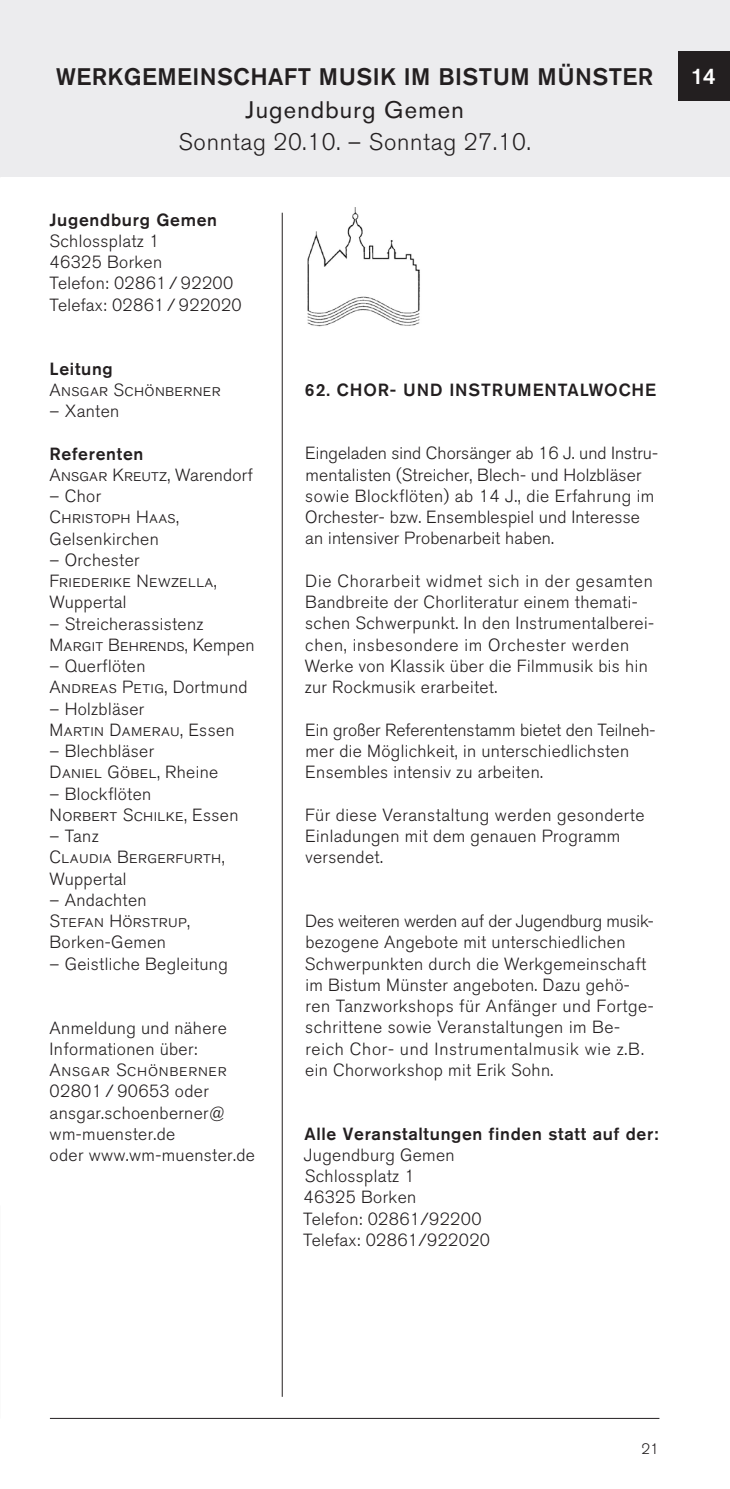
<style>
.page{position:relative;width:730px;height:1489px;background:#fff}
.page>*{position:absolute;margin:0;border:0;box-sizing:border-box;transform-origin:0 0}
.t1{font:500 23.75px "Akzidenz Grotesk BQ";letter-spacing:.02em;color:#231f20}
.t2{font:300 23.75px "Akzidenz Grotesk BQ";letter-spacing:.03em;color:#231f20}
.t3{font:23.75px "Akzidenz Grotesk BQ";letter-spacing:.05em;color:#231f20}
.t4{font:500 22.5px "Akzidenz Grotesk BQ";color:#fff}
.t5{font:300 17.5px/21.2px "Akzidenz Grotesk BQ";letter-spacing:.02em;color:#231f20}
.t6{font:17.5px "Akzidenz Grotesk BQ Light SC";letter-spacing:.02em;color:#231f20}
.t7{font:500 17.5px "Akzidenz Grotesk BQ";letter-spacing:.05em;color:#231f20}
.t8{font:17.5px "Akzidenz Grotesk BQ Light SC";letter-spacing:.04em;color:#231f20}
.t9{font:300 15px "Akzidenz Grotesk BQ";color:#231f20}
.s1{font-family:"Akzidenz Grotesk BQ";font-weight:300}
</style>
<div class="page">
<div style="left:0;top:0;width:730px;height:177px;background:#ececee"></div>
<hr style="left:50px;top:1417px;width:609px;height:1px;background:#231f20">
<hr style="left:282px;top:213px;width:1px;height:1183px;background:#231f20">
<div style="left:679px;top:51px;width:51px;height:50px;background:#231f20"></div>
<img style="left:307px;top:207px;width:113px;height:120px">
<h1 class="t1" style="left:56px;top:62px;width:599px">Werkgemeinschaft Musik im Bistum M ünster</h1>
<h1 class="t3" style="left:246px;top:95px;width:220px">Jugendburg Gemen</h1>
<h1 class="t2" style="left:179px;top:129px;width:354px">Sonntag 20.10. – Sonntag 27.10.</h1>
<p class="t7" style="left:50px;top:209px;width:169px">Jugendburg Gemen</p>
<p class="t5" style="left:50px;top:231px;width:194px">Schlossplatz 1<br>46325 Borken<br>Telefon: 02861 / 92200<br>Telefax: 02861 / 922020</p>
<p class="t7" style="left:50px;top:357px;width:65px">Leitung</p>
<p class="t6" style="left:50px;top:380px;width:173px">Ansgar Schönberner</p>
<p class="t5" style="left:50px;top:400px;width:71px">– Xanten</p>
<p class="t7" style="left:50px;top:442px;width:95px">Referenten</p>
<p class="t6" style="left:50px;top:465px;width:205px">Ansgar Kreutz<span class="s1">, Warendorf</span></p>
<p class="t5" style="left:50px;top:485px;width:53px">– Chor</p>
<p class="t6" style="left:50px;top:507px;width:131px">Christoph Haas<span class="s1">,</span></p>
<p class="t5" style="left:50px;top:528px;width:111px">Gelsenkirchen</p>
<p class="t5" style="left:50px;top:549px;width:92px">– Orchester</p>
<p class="t6" style="left:50px;top:571px;width:169px">Friederike Newzella<span class="s1">,</span></p>
<p class="t5" style="left:50px;top:592px;width:78px">Wuppertal</p>
<p class="t5" style="left:50px;top:613px;width:155px">– Streicherassistenz</p>
<p class="t6" style="left:50px;top:635px;width:206px">Margit Behrends<span class="s1">, Kempen</span></p>
<p class="t5" style="left:50px;top:655px;width:97px">– Querflöten</p>
<p class="t6" style="left:50px;top:677px;width:200px">Andreas Petig<span class="s1">, Dortmund</span></p>
<p class="t5" style="left:50px;top:698px;width:96px">– Holzbläser</p>
<p class="t6" style="left:50px;top:720px;width:187px">Martin Damerau<span class="s1">, Essen</span></p>
<p class="t5" style="left:50px;top:740px;width:106px">– Blechbläser</p>
<p class="t6" style="left:50px;top:762px;width:170px">Daniel Göbel<span class="s1">, Rheine</span></p>
<p class="t5" style="left:50px;top:783px;width:103px">– Blockflöten</p>
<p class="t6" style="left:50px;top:805px;width:190px">Norbert Schilke<span class="s1">, Essen</span></p>
<p class="t5" style="left:50px;top:825px;width:51px">– Tanz</p>
<p class="t6" style="left:50px;top:847px;width:177px">Claudia Bergerfurth<span class="s1">,</span></p>
<p class="t5" style="left:50px;top:868px;width:78px">Wuppertal</p>
<p class="t5" style="left:50px;top:889px;width:99px">– Andachten</p>
<p class="t6" style="left:50px;top:911px;width:142px">Stefan Hörstrup<span class="s1">,</span></p>
<p class="t5" style="left:50px;top:932px;width:118px">Borken-Gemen</p>
<p class="t5" style="left:50px;top:953px;width:180px">– Geistliche Begleitung</p>
<p class="t5" style="left:50px;top:1017px;width:179px">Anmeldung und nähere<br>Informationen über:</p>
<p class="t8" style="left:50px;top:1060px;width:179px">Ansgar Schönberner</p>
<p class="t5" style="left:50px;top:1080px;width:207px">02801 / 90653 oder ansgar.schoenberner@ wm-muenster.de<br>oder www.wm-muenster.de</p>
<p class="t7" style="left:305px;top:379px;width:353px">62. Chor- U nd I nstrumentalwoche</p>
<p class="t5" style="left:305px;top:443px;width:354px">Eingeladen sind Chorsänger ab 16 J. und Instru&shy;mentalisten (Streicher, Blech- und Holzbläser sowie Blockflöten) ab 14 J., die Erfahrung im Orchester- bzw. Ensemblespiel und Interesse an intensiver Probenarbeit haben.</p>
<p class="t5" style="left:305px;top:570px;width:351px">Die Chorarbeit widmet sich in der gesamten Bandbreite der Chorliteratur einem themati&shy;schen Schwerpunkt. In den Instrumentalberei&shy;chen, insbesondere im Orchester werden Werke von Klassik über die Filmmusik bis hin zur Rockmusik erarbeitet.</p>
<p class="t5" style="left:305px;top:719px;width:352px">Ein großer Referentenstamm bietet den Teilneh&shy;mer die Möglichkeit, in unterschiedlichsten<br>Ensembles intensiv zu arbeiten.</p>
<p class="t5" style="left:305px;top:804px;width:341px">Für diese Veranstaltung werden gesonderte<br>Einladungen mit dem genauen Programm versendet.</p>
<p class="t5" style="left:305px;top:910px;width:350px">Des weiteren werden auf der Jugendburg musik&shy;bezogene Angebote mit unterschiedlichen Schwerpunkten durch die Werkgemeinschaft im Bistum Münster angeboten. Dazu gehö&shy;ren Tanzworkshops für Anfänger und Fortge&shy;schrittene sowie Veranstaltungen im Be&shy;reich Chor- und Instrumentalmusik wie z.B. ein Chorworkshop mit Erik Sohn.</p>
<p class="t7" style="left:304px;top:1122px;width:355px">Alle Veranstaltungen finden statt auf der:</p>
<p class="t5" style="left:303px;top:1144px;width:188px">Jugendburg Gemen<br>Schlossplatz 1<br>46325 Borken<br>Telefon: 02861/92200<br>Telefax: 02861/922020</p>
<p class="t4" style="left:691px;top:62px;width:26px">14</p>
<p class="t9" style="left:641px;top:1439px;width:19px">21</p>
</div>
